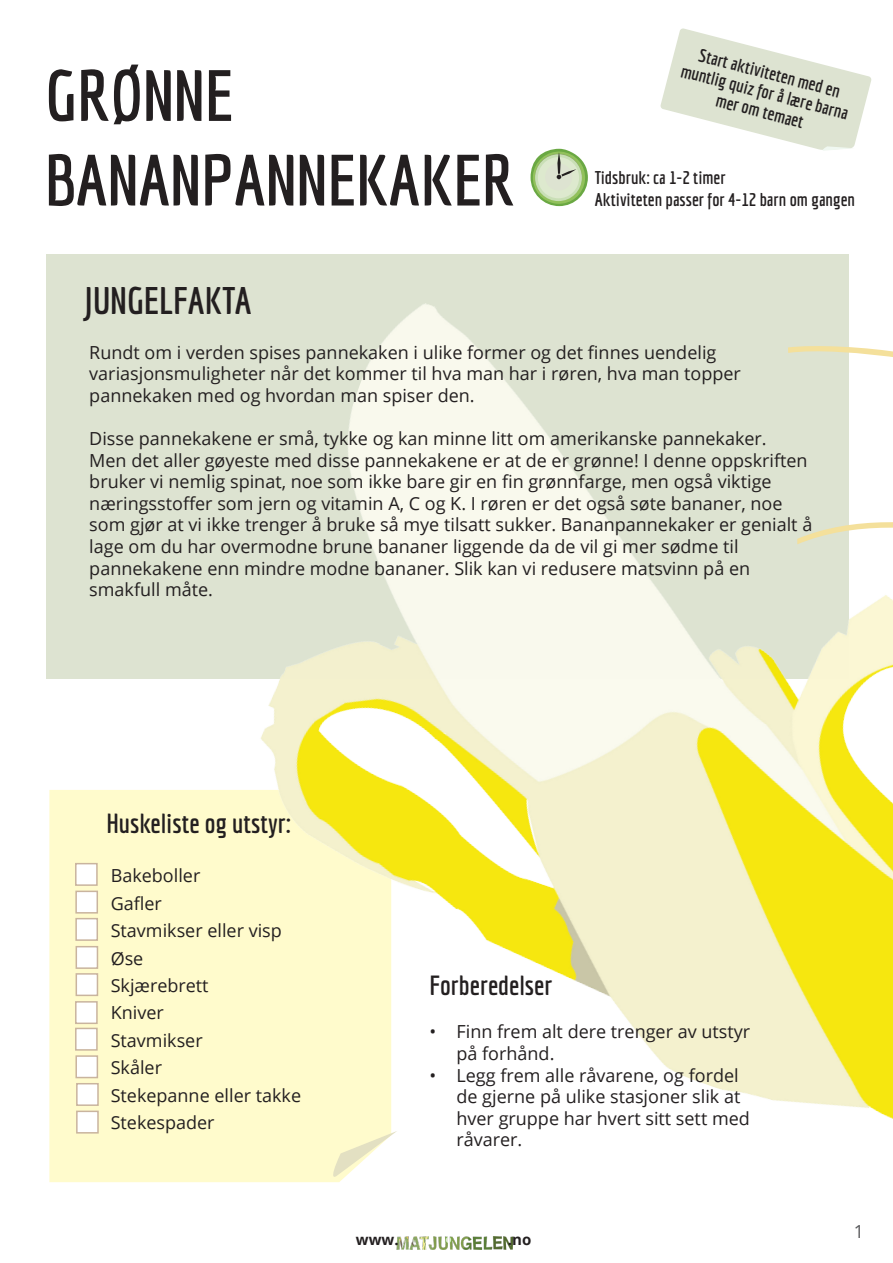
<style>
.page{position:relative;width:893px;height:1263px;background:#fff}
.page>*{position:absolute;margin:0;border:0;box-sizing:border-box;transform-origin:0 0}
.t1{font:700 70.5px "Economica";color:#231f20}
.t2{font:700 37.5px "Economica";color:#231f20}
.t3{font:700 27px "Economica";color:#231f20}
.t4{font:18px/21.6px "Open Sans";color:#231f20}
.t5{font:700 18px/19.5px "Economica";color:#231f20;text-align:center}
.t6{font:18px "Open Sans";color:#57585a}
.t7{font:700 15px "Open Sans";color:#231f20}
</style>
<div class="page">
<img style="left:396px;top:1237px;width:117px;height:12px">
<svg style="left:531px;top:149px;width:57px;height:57px"></svg>
<div style="left:46px;top:254px;width:802px;height:424px;background:#dde3d1"></div>
<div style="left:49px;top:790px;width:278px;height:392px;background:#fffbcc"></div>
<img style="left:178px;top:292px;width:715px;height:858px">
<div style="left:75px;top:863px;width:23px;height:23px;background:#fff;border:2px solid #c9b49e"></div>
<div style="left:75px;top:891px;width:23px;height:22px;background:#fff;border:2px solid #c9b49e"></div>
<div style="left:75px;top:918px;width:23px;height:23px;background:#fff;border:2px solid #c9b49e"></div>
<div style="left:76px;top:946px;width:22px;height:23px;background:#fff;border:2px solid #c9b49e"></div>
<div style="left:76px;top:973px;width:22px;height:23px;background:#fff;border:2px solid #c9b49e"></div>
<svg style="left:660px;top:28px;width:212px;height:123px"></svg>
<svg style="left:788px;top:343px;width:105px;height:36px"></svg>
<svg style="left:797px;top:499px;width:96px;height:45px"></svg>
<div style="left:76px;top:1110px;width:23px;height:23px;background:#fff;border:2px solid #c9b49e"></div>
<div style="left:76px;top:1083px;width:23px;height:23px;background:#fff;border:2px solid #c9b49e"></div>
<div style="left:75px;top:1055px;width:23px;height:23px;background:#fff;border:2px solid #c9b49e"></div>
<div style="left:75px;top:1028px;width:23px;height:23px;background:#fff;border:2px solid #c9b49e"></div>
<div style="left:75px;top:1001px;width:23px;height:23px;background:#fff;border:2px solid #c9b49e"></div>
<svg style="left:327px;top:1131px;width:70px;height:52px"></svg>
<p class="t1" style="left:45px;top:55px;width:190px">GRØNNE</p>
<p class="t1" style="left:45px;top:139px;width:472px">BANANPANNEKAKER</p>
<p class="t2" style="left:85px;top:279px;width:169px">JUNGELFAKTA</p>
<p class="t5" style="left:689px;top:41px;width:173px;rotate:15deg">Start aktiviteten med en muntlig quiz for å lære barna mer om temaet</p>
<p class="t5" style="left:595px;top:168px;width:132px">Tidsbruk: ca 1-2 timer</p>
<p class="t5" style="left:595px;top:190px;width:262px">Aktiviteten passer for 4-12 barn om gangen</p>
<p class="t4" style="left:89px;top:341px;width:629px">Rundt om i verden spises pannekaken i ulike former og det finnes uendelig</p>
<p class="t4" style="left:89px;top:362px;width:653px">variasjonsmuligheter når det kommer til hva man har i røren, hva man topper</p>
<p class="t4" style="left:89px;top:384px;width:387px">pannekaken med og hvordan man spiser den.</p>
<p class="t4" style="left:89px;top:427px;width:725px">Disse pannekakene er små, tykke og kan minne litt om amerikanske pannekaker.<br>Men det aller gøyeste med disse pannekakene er at de er grønne! I denne oppskriften bruker vi nemlig spinat, noe som ikke bare gir en fin grønnfarge, men også viktige næringsstoffer som jern og vitamin A, C og K. I røren er det også søte bananer, noe som gjør at vi ikke trenger å bruke så mye tilsatt sukker. Bananpannekaker er genialt å lage om du har overmodne brune bananer liggende da de vil gi mer sødme til</p>
<p class="t4" style="left:89px;top:557px;width:662px">pannekakene enn mindre modne bananer. Slik kan vi redusere matsvinn på en</p>
<p class="t4" style="left:89px;top:578px;width:125px">smakfull måte.</p>
<p class="t3" style="left:106px;top:808px;width:186px">Huskeliste og utstyr:</p>
<p class="t4" style="left:111px;top:864px;width:91px">Bakeboller</p>
<p class="t4" style="left:111px;top:892px;width:53px">Gafler</p>
<p class="t4" style="left:111px;top:919px;width:173px">Stavmikser eller visp</p>
<p class="t4" style="left:111px;top:947px;width:34px">Øse</p>
<p class="t4" style="left:111px;top:974px;width:99px">Skjærebrett</p>
<p class="t4" style="left:111px;top:1002px;width:55px">Kniver</p>
<p class="t4" style="left:111px;top:1029px;width:94px">Stavmikser</p>
<p class="t4" style="left:111px;top:1056px;width:53px">Skåler</p>
<p class="t4" style="left:111px;top:1084px;width:192px">Stekepanne eller takke</p>
<p class="t4" style="left:111px;top:1111px;width:105px">Stekespader</p>
<p class="t3" style="left:429px;top:970px;width:124px">Forberedelser</p>
<p class="t4" style="left:456px;top:1020px;width:295px;text-indent:-27px">• Finn frem alt dere trenger av utstyr på forhånd.</p>
<p class="t4" style="left:456px;top:1064px;width:295px;text-indent:-27px">• Legg frem alle råvarene, og fordel de gjerne på ulike stasjoner slik at hver gruppe har hvert sitt sett med råvarer.</p>
<p class="t7" style="left:356px;top:1229px;width:44px">www.</p>
<p class="t7" style="left:508px;top:1229px;width:25px">.no</p>
<p class="t6" style="left:854px;top:1219px;width:12px">1</p>
</div>
